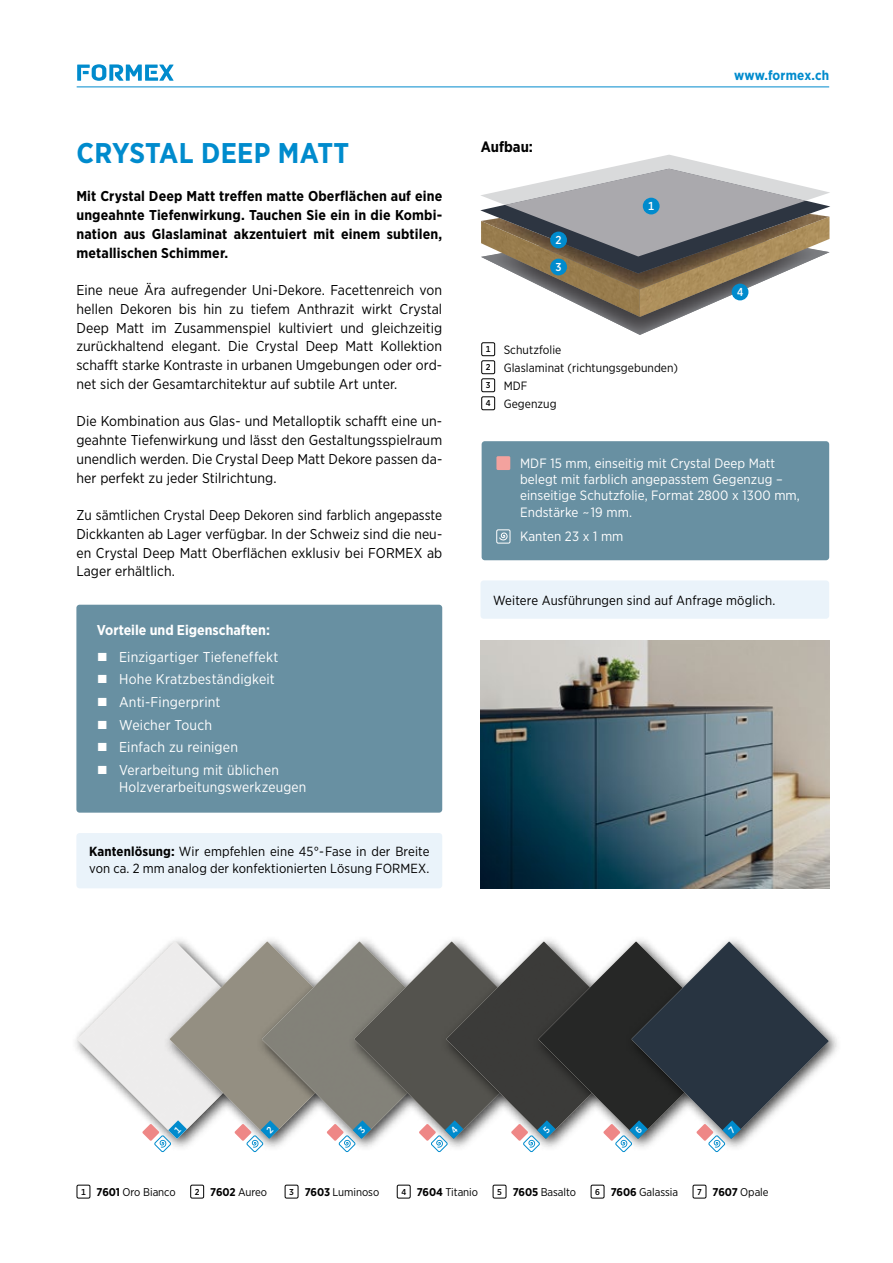
<style>
.page{position:relative;width:893px;height:1263px;background:#fff}
.page>*{position:absolute;margin:0;border:0;box-sizing:border-box;transform-origin:0 0}
.t1{font:700 28.5px "Gotham Narrow";letter-spacing:.015em;color:#008bcd}
.t2{font:700 15px "Gotham Narrow";color:#000}
.t3{font:14.25px/18.8px "Gotham Narrow";letter-spacing:.005em;color:#000;text-align:justify}
.t4{font:14.25px/18.8px "Gotham Narrow";letter-spacing:.005em;color:#000;text-align:justify;scale:.96 1}
.t5{font:700 14.25px/18.8px "Gotham Narrow";letter-spacing:.01em;color:#000;text-align:justify}
.t6{font:14.25px/17.1px "Gotham Narrow";letter-spacing:.01em;color:#fff}
.t7{font:700 14.25px "Gotham Narrow";color:#fff}
.t8{font:13.5px/16.2px "Gotham Narrow";letter-spacing:.005em;color:#fff}
.t9{font:700 13.5px "Gotham Narrow";letter-spacing:.01em;color:#008bcd}
.t10{font:13.2px/16.5px "Gotham Narrow";letter-spacing:.01em;color:#000}
.t11{font:12px/18px "Gotham Narrow";letter-spacing:.005em;color:#000}
.t12{font:500 11.55px "Gotham Narrow";color:#fff}
.t13{font:11.25px "Gotham Narrow";letter-spacing:-.005em;color:#000}
.s1{font-weight:700}
.s2{font-weight:500;font-size:8.55px}
</style>
<div class="page">
<img style="left:77px;top:949px;width:86px;height:171px">
<hr style="left:77px;top:87px;width:752px;height:1px;background:#008bcd">
<svg style="left:77px;top:64px;width:97px;height:17px"></svg>
<div style="left:77px;top:1185px;width:13px;height:13px;border:1px solid #000"></div>
<div style="left:190px;top:1185px;width:14px;height:13px;border:1px solid #000"></div>
<div style="left:285px;top:1185px;width:13px;height:13px;border:1px solid #000"></div>
<div style="left:397px;top:1185px;width:13px;height:13px;border:1px solid #000"></div>
<div style="left:493px;top:1185px;width:13px;height:13px;border:1px solid #000"></div>
<div style="left:591px;top:1185px;width:13px;height:13px;border:1px solid #000"></div>
<div style="left:693px;top:1185px;width:13px;height:13px;border:1px solid #000"></div>
<div style="left:163px;top:935px;width:217px;height:217px;background:#000;opacity:.75"></div>
<img style="left:170px;top:942px;width:85px;height:197px">
<div style="left:255px;top:935px;width:217px;height:217px;background:#000;opacity:.75"></div>
<img style="left:262px;top:942px;width:86px;height:197px">
<div style="left:348px;top:935px;width:217px;height:217px;background:#000;opacity:.75"></div>
<img style="left:354px;top:942px;width:86px;height:197px">
<div style="left:440px;top:935px;width:217px;height:217px;background:#000;opacity:.75"></div>
<img style="left:446px;top:942px;width:86px;height:197px">
<div style="left:532px;top:935px;width:217px;height:217px;background:#000;opacity:.75"></div>
<img style="left:538px;top:942px;width:87px;height:197px">
<div style="left:625px;top:935px;width:217px;height:217px;background:#000;opacity:.75"></div>
<img style="left:632px;top:942px;width:197px;height:197px">
<div style="left:76px;top:833px;width:366px;height:55px;background:#eaf3fa;border-radius:3px"></div>
<svg style="left:480px;top:155px;width:350px;height:180px"></svg>
<div style="left:481px;top:342px;width:14px;height:14px;border:1px solid #000"></div>
<div style="left:481px;top:360px;width:14px;height:14px;border:1px solid #000"></div>
<div style="left:481px;top:378px;width:14px;height:14px;border:1px solid #000"></div>
<div style="left:481px;top:396px;width:14px;height:14px;border:1px solid #000"></div>
<div style="left:643px;top:198px;width:17px;height:16px;background:#008bcd;border-radius:50%"></div>
<div style="left:550px;top:232px;width:17px;height:16px;background:#008bcd;border-radius:50%"></div>
<div style="left:732px;top:284px;width:16px;height:16px;background:#008bcd;border-radius:50%"></div>
<div style="left:76px;top:605px;width:366px;height:208px;background:#6890a2;border-radius:3px"></div>
<div style="left:482px;top:441px;width:347px;height:119px;background:#6890a2;border-radius:3px"></div>
<div style="left:496px;top:456px;width:14px;height:14px;background:#f3a29e"></div>
<div style="left:496px;top:529px;width:14px;height:14px;border:1px solid #fff"></div>
<svg style="left:499px;top:532px;width:9px;height:8px"></svg>
<div style="left:550px;top:259px;width:17px;height:16px;background:#008bcd;border-radius:50%"></div>
<div style="left:480px;top:580px;width:349px;height:39px;background:#eaf3fa;border-radius:3px"></div>
<img style="left:481px;top:640px;width:348px;height:248px">
<svg style="left:142px;top:1120px;width:45px;height:32px"></svg>
<svg style="left:234px;top:1120px;width:45px;height:32px"></svg>
<svg style="left:327px;top:1120px;width:44px;height:32px"></svg>
<svg style="left:419px;top:1120px;width:44px;height:32px"></svg>
<svg style="left:511px;top:1120px;width:45px;height:32px"></svg>
<svg style="left:603px;top:1120px;width:45px;height:32px"></svg>
<svg style="left:696px;top:1120px;width:45px;height:32px"></svg>
<h1 class="t1" style="left:76px;top:135px;width:274px">CRYSTAL DEEP MATT</h1>
<p class="t5" style="left:76px;top:187px;width:367px">Mit Crystal Deep Matt treffen matte Oberflächen auf eine ungeahnte Tiefenwirkung. Tauchen Sie ein in die Kombi&shy;nation aus Glaslaminat akzentuiert mit einem subtilen, metallischen Schimmer.</p>
<p class="t3" style="left:76px;top:280px;width:367px">Eine neue Ära aufregender Uni-Dekore. Facettenreich von hellen Dekoren bis hin zu tiefem Anthrazit wirkt Crystal Deep Matt im Zusammenspiel kultiviert und gleichzeitig zurückhaltend elegant. Die Crystal Deep Matt Kollektion schafft starke Kontraste in urbanen Umgebungen oder ord&shy;net sich der Gesamtarchitektur auf subtile Art unter.</p>
<p class="t3" style="left:76px;top:412px;width:367px">Die Kombination aus Glas- und Metalloptik schafft eine un&shy;geahnte Tiefenwirkung und lässt den Gestaltungsspielraum unendlich werden. Die Crystal Deep Matt Dekore passen da&shy;her perfekt zu jeder Stilrichtung.</p>
<p class="t4" style="left:76px;top:505px;width:383px">Zu sämtlichen Crystal Deep Dekoren sind farblich angepasste Dickkanten ab Lager verfügbar. In der Schweiz sind die neu&shy;en Crystal Deep Matt Oberflächen exklusiv bei FORMEX ab Lager erhältlich.</p>
<p class="t7" style="left:97px;top:621px;width:174px">Vorteile und Eigenschaften:</p>
<p class="t6" style="left:98px;top:648px;width:182px">■ Einzigartiger Tiefeneffekt</p>
<p class="t6" style="left:98px;top:670px;width:178px">■ Hohe Kratzbeständigkeit</p>
<p class="t6" style="left:98px;top:693px;width:124px">■ Anti-Fingerprint</p>
<p class="t6" style="left:98px;top:716px;width:116px">■ Weicher Touch</p>
<p class="t6" style="left:98px;top:738px;width:142px">■ Einfach zu reinigen</p>
<p class="t6" style="left:119px;top:761px;width:189px;text-indent:-21px">■ Verarbeitung mit üblichen<br>Holzverarbeitungswerkzeugen</p>
<p class="t10" style="left:89px;top:843px;width:342px"><span class="s1">Kantenlösung:</span> Wir empfehlen eine 45°-Fase in der Breite von ca. 2 mm analog der konfektionierten Lösung FORMEX.</p>
<p class="t2" style="left:481px;top:137px;width:54px">Aufbau:</p>
<p class="t12" style="left:555px;top:232px;width:8px">2</p>
<p class="t12" style="left:555px;top:259px;width:8px">3</p>
<p class="t12" style="left:648px;top:198px;width:8px">1</p>
<p class="t11" style="left:486px;top:340px;width:194px"><span class="s2">1</span> Schutzfolie<br><span class="s2">2</span> Glaslaminat (richtungsgebunden)<br><span class="s2">3</span> MDF<br><span class="s2">4</span> Gegenzug</p>
<p class="t9" style="left:734px;top:67px;width:96px">www.formex.ch</p>
<p class="t12" style="left:737px;top:284px;width:8px">4</p>
<p class="t8" style="left:520px;top:455px;width:281px">MDF 15 mm, einseitig mit Crystal Deep Matt belegt mit farblich angepasstem Gegenzug – einseitige Schutzfolie, Format 2800 x 1300 mm, Endstärke ~19 mm.</p>
<p class="t8" style="left:520px;top:528px;width:105px">Kanten 23 x 1 mm</p>
<p class="t10" style="left:493px;top:591px;width:284px">Weitere Ausführungen sind auf Anfrage möglich.</p>
<p class="t13" style="left:81px;top:1185px;width:96px"><span class="s2">1</span> <span class="s1">7601</span> Oro Bianco</p>
<p class="t13" style="left:195px;top:1185px;width:74px"><span class="s2">2</span> <span class="s1">7602</span> Aureo</p>
<p class="t13" style="left:289px;top:1185px;width:92px"><span class="s2">3</span> <span class="s1">7603</span> Luminoso</p>
<p class="t13" style="left:401px;top:1185px;width:78px"><span class="s2">4</span> <span class="s1">7604</span> Titanio</p>
<p class="t13" style="left:497px;top:1185px;width:80px"><span class="s2">5</span> <span class="s1">7605</span> Basalto</p>
<p class="t13" style="left:595px;top:1185px;width:84px"><span class="s2">6</span> <span class="s1">7606</span> Galassia</p>
<p class="t13" style="left:697px;top:1185px;width:73px"><span class="s2">7</span> <span class="s1">7607</span> Opale</p>
</div>
